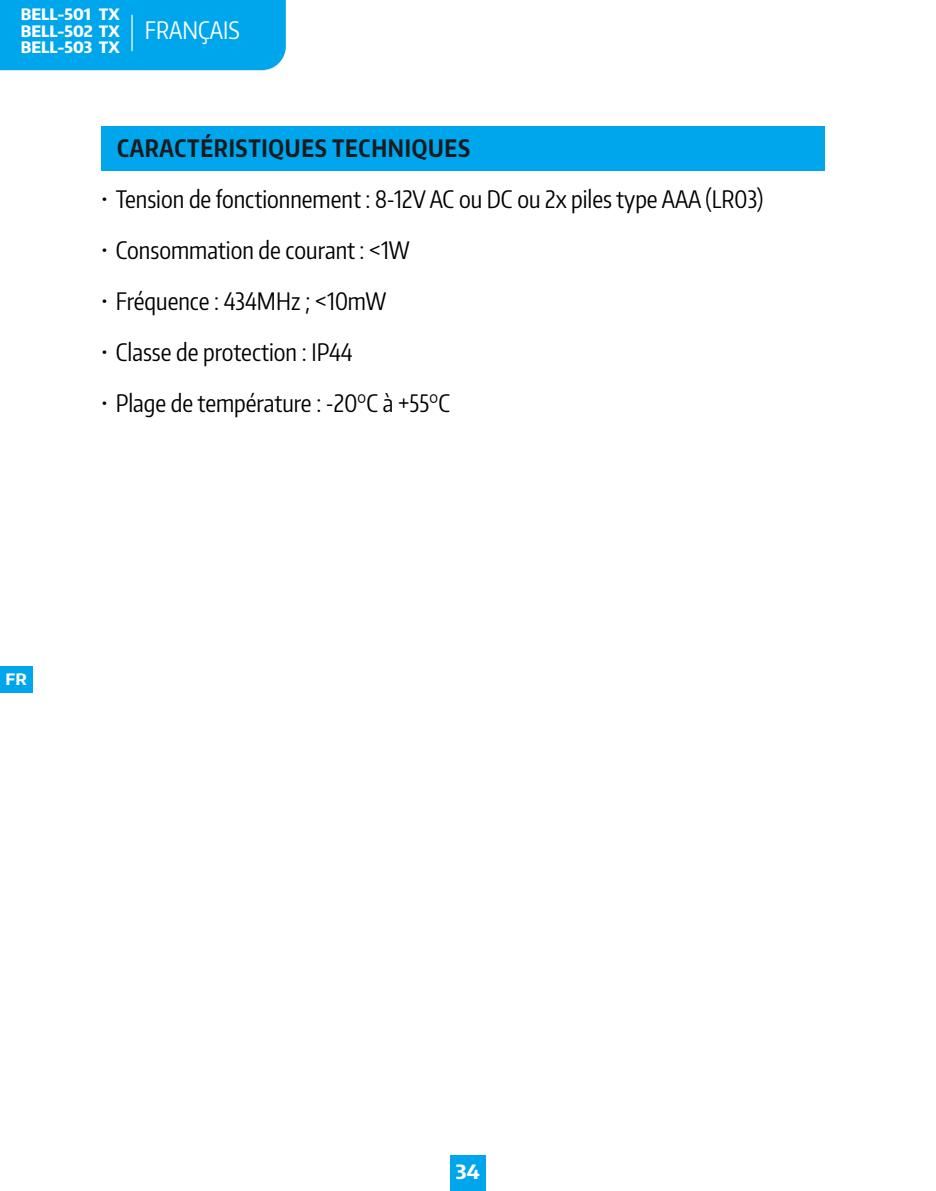
<style>
.page{position:relative;width:936px;height:1191px;background:#fff}
.page>*{position:absolute;margin:0;border:0;box-sizing:border-box;transform-origin:0 0}
.t1{font:24px "Encode Sans Compressed";color:#000}
.t2{font:700 24px "Encode Sans Compressed";letter-spacing:.03em;color:#1b1b1f}
.t3{font:24px "Encode Sans Compressed";color:#fff}
.t4{font:700 19.5px "Encode Sans Condensed";color:#fff;scale:1.14 1}
.t5{font:800 15.6px/16.2px "Encode Sans Compressed";color:#fff;text-align:justify;scale:1.14 1}
.t6{font:700 15.6px "Encode Sans Condensed";color:#fff;scale:1.14 1}
</style>
<div class="page">
<div style="left:0;top:0;width:286px;height:70px;background:#00a6eb"></div>
<div style="left:0;top:665px;width:33px;height:27px;background:#00a6eb"></div>
<div style="left:450px;top:1154px;width:36px;height:37px;background:#00a6eb"></div>
<hr style="left:131px;top:15px;width:2px;height:36px;background:#fff">
<div style="left:101px;top:126px;width:723px;height:44px;background:#00a6eb"></div>
<p class="t5" style="left:21px;top:6px;width:88px">BELL-501 TX BELL-502 TX BELL-503 TX</p>
<p class="t3" style="left:145px;top:15px;width:96px">FRANÇAIS</p>
<p class="t2" style="left:117px;top:132px;width:354px">CARACTÉRISTIQUES TECHNIQUES</p>
<p class="t1" style="left:101px;top:183px;width:663px">• Tension de fonctionnement : 8-12V AC ou DC ou 2x piles type AAA (LR03)</p>
<p class="t1" style="left:101px;top:234px;width:310px">• Consommation de courant : &lt;1W</p>
<p class="t1" style="left:101px;top:285px;width:286px">• Fréquence : 434MHz ; &lt;10mW</p>
<p class="t1" style="left:101px;top:336px;width:253px">• Classe de protection : IP44</p>
<p class="t1" style="left:101px;top:387px;width:350px">• Plage de température : -20°C à +55°C</p>
<p class="t6" style="left:5px;top:669px;width:20px">FR</p>
<p class="t4" style="left:455px;top:1158px;width:23px">34</p>
</div>
